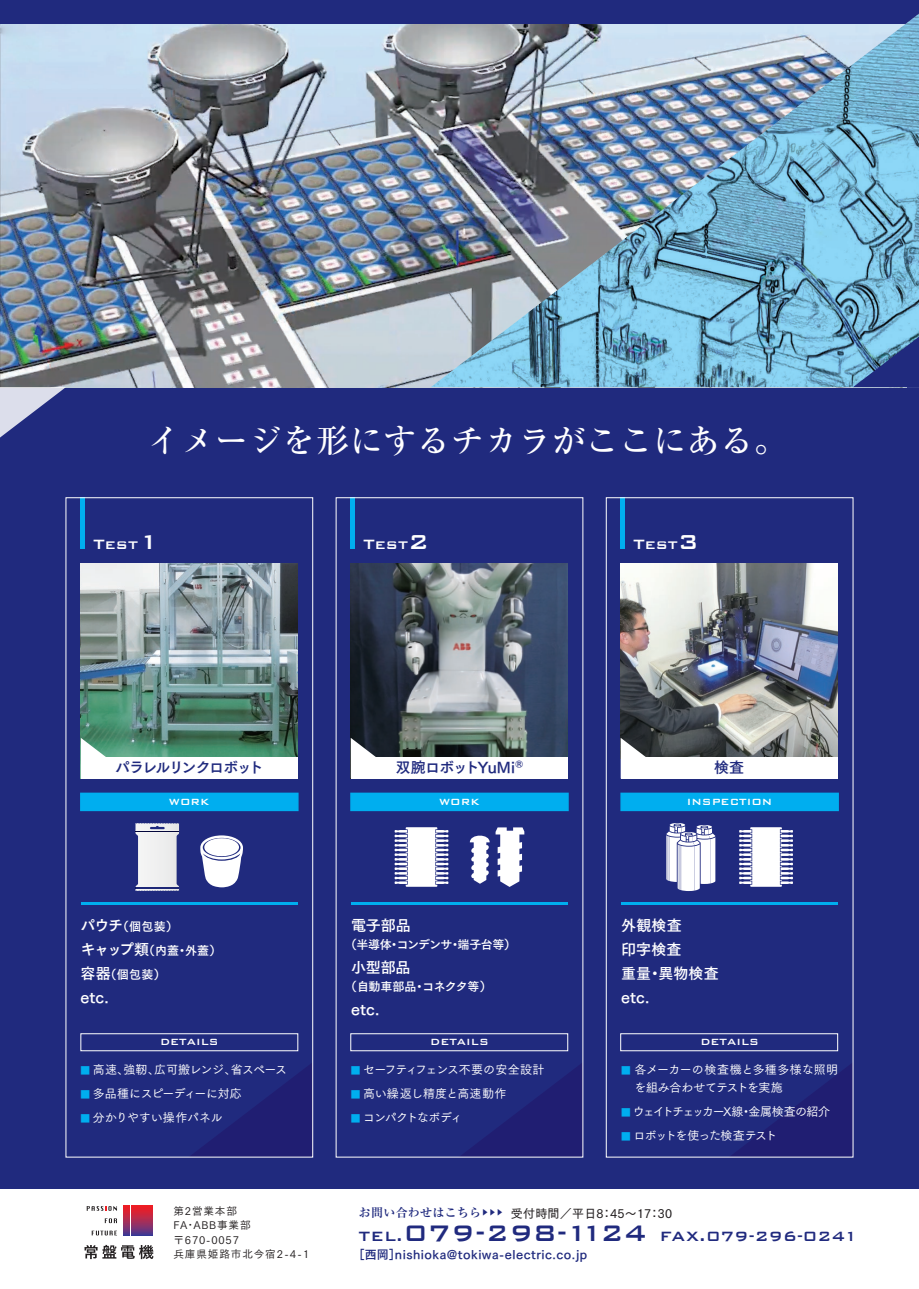
<style>
.page{position:relative;width:919px;height:1289px;background:#fff}
.page>*{position:absolute;margin:0;border:0;box-sizing:border-box;transform-origin:0 0}
.t1{font:500 33px "Ryumin Pro";letter-spacing:.02em;color:#fff}
.t2{font:500 18px "Bank Gothic";letter-spacing:.01em;color:#202a7e}
.t3{font:500 18px "Bank Gothic";color:#fff}
.t4{font:15px/24px "Tsuku Go Pro B";letter-spacing:.005em;color:#fff}
.t5{font:15px "Tsuku Go Pro B";letter-spacing:-.105em;color:#202a7e}
.t6{font:15px "Tsuku Go Pro B";letter-spacing:-.06em;color:#202a7e}
.t7{font:15px "Tsuku Go Pro B";letter-spacing:-.085em;color:#202a7e}
.t8{font:500 12px "Bank Gothic";color:#fff}
.t9{font:12px "Tsuku Go Pro B";letter-spacing:.04em;color:#202a7e}
.t10{font:12px "Tsuku Go Pro M";letter-spacing:-.04em;color:#fff}
.t11{font:12px/18px "Tsuku Go Pro M";letter-spacing:-.015em;color:#fff}
.t12{font:12px "Tsuku Go Pro D";letter-spacing:.02em;color:#231f20}
.t13{font:12px/24px "Tsuku Go Pro B";letter-spacing:.01em;color:#fff}
.t14{font:12px "Tsuku Go Pro M";letter-spacing:-.12em;color:#fff}
.t15{font:12px "Tsuku Go Pro M";letter-spacing:-.065em;color:#fff}
.t16{font:12px "Tsuku Go Pro B";letter-spacing:-.05em;color:#fff}
.t17{font:12px "Tsuku Go Pro M";letter-spacing:-.09em;color:#fff}
.t18{font:12px "Tsuku Go Pro B";letter-spacing:-.025em;color:#fff}
.t19{font:12px "Tsuku Go Pro M";letter-spacing:.005em;color:#fff}
.t20{font:12px "Tsuku Go Pro M";letter-spacing:-.01em;color:#fff}
.t21{font:12px "Tsuku Go Pro M";letter-spacing:-.1em;color:#fff}
.t22{font:10.65px/14.4px "Tsuku Go Pro M";letter-spacing:.08em;color:#231f20}
.s1{font-size:27px}
.s2{font-size:15px}
.s3{font-size:9.6px;color:#00aeef}
.s4{font-size:8.55px}
.s5{font-family:"Ryumin Pro";font-weight:700;color:#202a7e}
.s6{font-size:30px}
</style>
<div class="page">
<div style="left:0;top:13px;width:918px;height:1175px;background:#202a7e"></div>
<svg style="left:192px;top:1064px;width:119px;height:91px"></svg>
<svg style="left:463px;top:1064px;width:118px;height:91px"></svg>
<svg style="left:733px;top:1064px;width:118px;height:91px"></svg>
<img style="left:81px;top:563px;width:217px;height:194px">
<hr style="left:81px;top:497px;width:4px;height:52px;background:#00aeef">
<hr style="left:351px;top:497px;width:4px;height:52px;background:#00aeef">
<div style="left:620px;top:497px;width:5px;height:52px;background:#00aeef"></div>
<div style="left:81px;top:757px;width:217px;height:21px;background:#fff"></div>
<svg style="left:81px;top:737px;width:53px;height:20px"></svg>
<div style="left:350px;top:1033px;width:218px;height:18px;border:1px solid #fff"></div>
<div style="left:620px;top:1033px;width:218px;height:18px;border:1px solid #fff"></div>
<img style="left:351px;top:563px;width:216px;height:194px">
<img style="left:620px;top:563px;width:217px;height:194px">
<img style="left:0;top:24px;width:430px;height:363px">
<div style="left:66px;top:497px;width:247px;height:660px;border:1px solid #fff"></div>
<div style="left:606px;top:497px;width:247px;height:660px;border:1px solid #fff"></div>
<svg style="left:0;top:387px;width:66px;height:50px"></svg>
<div style="left:80px;top:1033px;width:218px;height:18px;border:1px solid #fff"></div>
<div style="left:80px;top:792px;width:218px;height:19px;background:#00aeef;border:2px solid #00aeef"></div>
<div style="left:350px;top:792px;width:218px;height:19px;background:#00aeef;border:2px solid #00aeef"></div>
<div style="left:620px;top:792px;width:218px;height:19px;background:#00aeef;border:2px solid #00aeef"></div>
<div style="left:351px;top:757px;width:216px;height:21px;background:#fff"></div>
<div style="left:620px;top:757px;width:217px;height:21px;background:#fff"></div>
<svg style="left:351px;top:737px;width:53px;height:20px"></svg>
<svg style="left:620px;top:737px;width:53px;height:41px"></svg>
<div style="left:0;top:0;width:918px;height:23px;background:#202a7e"></div>
<hr style="left:81px;top:902px;width:217px;height:2px;background:#00aeef">
<hr style="left:351px;top:902px;width:217px;height:2px;background:#00aeef">
<hr style="left:621px;top:902px;width:217px;height:2px;background:#00aeef">
<svg style="left:394px;top:827px;width:54px;height:59px;background:#c5c8dd"></svg>
<svg style="left:470px;top:827px;width:54px;height:60px"></svg>
<img style="left:430px;top:14px;width:488px;height:373px">
<svg style="left:853px;top:337px;width:65px;height:50px"></svg>
<svg style="left:136px;top:823px;width:43px;height:68px;background:#dcdde5"></svg>
<hr style="left:136px;top:832px;width:43px;height:1px;background:#fff">
<hr style="left:179px;top:832px;width:1px;height:55px;background:#030303">
<hr style="left:136px;top:832px;width:1px;height:55px;background:#030303">
<hr style="left:136px;top:830px;width:43px;height:1px;background:#202a7e">
<hr style="left:136px;top:831px;width:43px;height:1px;background:#202a7e">
<hr style="left:136px;top:887px;width:43px;height:1px;background:#202a7e">
<hr style="left:136px;top:888px;width:43px;height:1px;background:#202a7e">
<svg style="left:200px;top:835px;width:43px;height:52px"></svg>
<div style="left:204px;top:838px;width:35px;height:18px;background:#fff;border-radius:50%"></div>
<svg style="left:666px;top:823px;width:49px;height:68px;background:#c5c8dd"></svg>
<svg style="left:739px;top:827px;width:53px;height:59px;background:#c7cade"></svg>
<svg style="left:87px;top:1206px;width:30px;height:4px"></svg>
<svg style="left:105px;top:1218px;width:12px;height:4px"></svg>
<svg style="left:92px;top:1230px;width:25px;height:5px"></svg>
<svg style="left:139px;top:1205px;width:14px;height:14px"></svg>
<svg style="left:139px;top:1221px;width:14px;height:14px"></svg>
<svg style="left:123px;top:1205px;width:7px;height:30px"></svg>
<svg style="left:131px;top:1205px;width:6px;height:30px"></svg>
<svg style="left:84px;top:1244px;width:69px;height:14px"></svg>
<h1 class="t1" style="left:148px;top:415px;width:640px">イメージを形にするチカラがここにある。</h1>
<h2 class="t3" style="left:94px;top:534px;width:67px">Test<span class="s1">1</span></h2>
<h2 class="t3" style="left:363px;top:534px;width:67px">Test<span class="s1">2</span></h2>
<h2 class="t3" style="left:633px;top:534px;width:67px">Test<span class="s1">3</span></h2>
<p class="t5" style="left:115px;top:754px;width:150px">パラレルリンクロボット</p>
<p class="t6" style="left:395px;top:754px;width:129px">双腕ロボットYuMi<sup>Ⓡ</sup></p>
<p class="t7" style="left:714px;top:754px;width:32px">検査</p>
<p class="t8" style="left:169px;top:795px;width:42px">WORK</p>
<p class="t8" style="left:439px;top:795px;width:42px">WORK</p>
<p class="t8" style="left:687px;top:795px;width:87px">INSPECTION</p>
<p class="t13" style="left:80px;top:912px;width:142px"><span class="s2">パウチ</span>（個包装）<br><span class="s2">キャップ類</span>（内蓋・外蓋）<span class="s2">容器</span>（個包装）</p>
<p class="t4" style="left:80px;top:983px;width:30px">etc.</p>
<p class="t8" style="left:160px;top:1035px;width:60px">DETAILS</p>
<p class="t10" style="left:80px;top:1059px;width:208px"><span class="s3">■</span> 高速、強靭、広可搬レンジ、省スペース</p>
<p class="t10" style="left:80px;top:1083px;width:163px"><span class="s3">■</span> 多品種にスピーディーに対応</p>
<p class="t20" style="left:80px;top:1107px;width:144px"><span class="s3">■</span> 分かりやすい操作パネル</p>
<p class="t22" style="left:173px;top:1202px;width:137px">第2営業本部<br>FA<span class="s4">・</span>ABB事業部〒670-0057<br>兵庫県姫路市北今宿2-4-1</p>
<p class="t4" style="left:351px;top:911px;width:61px">電子部品</p>
<p class="t16" style="left:345px;top:933px;width:172px">（半導体・コンデンサ・端子台等）</p>
<p class="t4" style="left:351px;top:953px;width:61px">小型部品</p>
<p class="t18" style="left:345px;top:975px;width:148px">（自動車部品・コネクタ等）</p>
<p class="t4" style="left:351px;top:995px;width:30px">etc.</p>
<p class="t4" style="left:621px;top:911px;width:99px">外観検査<br>印字検査<br>重量・異物検査etc.</p>
<p class="t8" style="left:430px;top:1035px;width:60px">DETAILS</p>
<p class="t8" style="left:700px;top:1035px;width:60px">DETAILS</p>
<p class="t15" style="left:351px;top:1059px;width:195px"><span class="s3">■</span> セーフティフェンス不要の安全設計</p>
<p class="t19" style="left:351px;top:1083px;width:157px"><span class="s3">■</span> 高い繰返し精度と高速動作</p>
<p class="t21" style="left:351px;top:1107px;width:113px"><span class="s3">■</span> コンパクトなボディ</p>
<p class="t11" style="left:634px;top:1059px;width:205px;text-indent:-13px"><span class="s3">■</span> 各メーカーの検査機と多種多様な照明を組み合わせてテストを実施</p>
<p class="t14" style="left:621px;top:1101px;width:210px"><span class="s3">■</span> ウェイトチェッカーX線・金属検査の紹介</p>
<p class="t17" style="left:621px;top:1125px;width:158px"><span class="s3">■</span> ロボットを使った検査テスト</p>
<p class="t12" style="left:359px;top:1202px;width:315px"><span class="s5">お問い合わせはこちら</span><sup>▶▶▶</sup> 受付時間／平日8：45～17：30</p>
<p class="t9" style="left:353px;top:1243px;width:236px">［西岡］nishioka@tokiwa-electric.co.jp</p>
<h2 class="t2" style="left:359px;top:1226px;width:500px">TEL.<span class="s6">079-298-1124</span> FAX.079-296-0241</h2>
</div>
